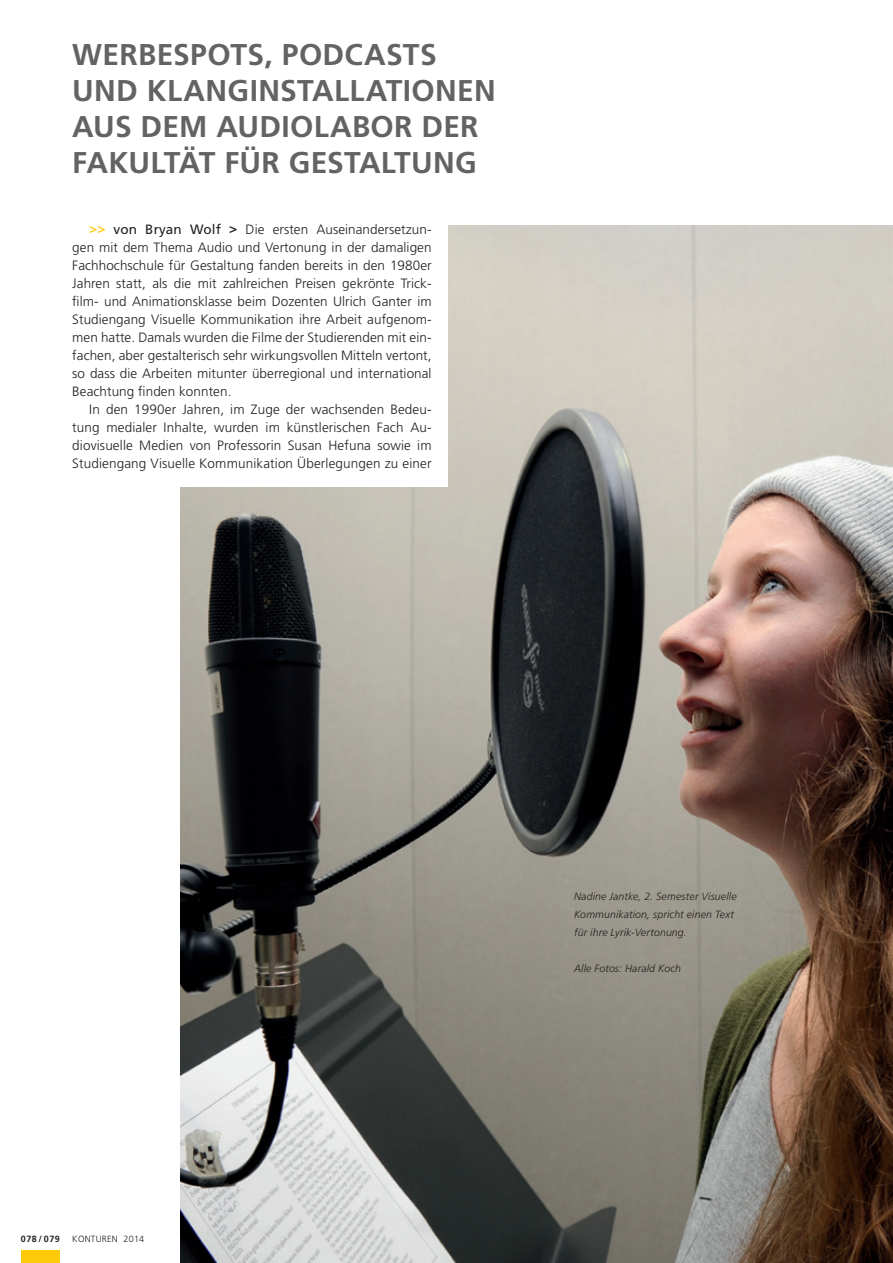
<style>
.page{position:relative;width:893px;height:1263px;background:#fff}
.page>*{position:absolute;margin:0;border:0;box-sizing:border-box;transform-origin:0 0}
.t1{font:700 30px "Frutiger LT";letter-spacing:.01em;color:#636366}
.t2{font:300 13.5px/18px "Frutiger LT";letter-spacing:.01em;color:#231f20;text-align:justify}
.t3{font:italic 300 10.5px/18px "Frutiger LT";letter-spacing:.015em;color:#231f20}
.t4{font:300 9px "Frutiger LT";letter-spacing:.025em;color:#231f20}
.t5{font:700 9px "Frutiger LT";letter-spacing:.05em;color:#231f20}
.s1{font-weight:700;color:#feca0a}
.s2{font-weight:400}
.s3{font-weight:700}
</style>
<div class="page">
<img style="left:181px;top:225px;width:712px;height:1038px">
<div style="left:72px;top:216px;width:376px;height:270px;background:#fff"></div>
<div style="left:21px;top:1250px;width:39px;height:13px;background:#feca0a"></div>
<h1 class="t1" style="left:72px;top:37px;width:121px">WERBESPO</h1>
<h1 class="t1" style="left:231px;top:37px;width:90px">TS, PODCAS</h1>
<h1 class="t1" style="left:403px;top:37px;width:32px">TS</h1>
<h1 class="t1" style="left:72px;top:73px;width:260px">UND KLANGINSTALLA</h1>
<h1 class="t1" style="left:386px;top:73px;width:112px">TIONEN</h1>
<h1 class="t1" style="left:72px;top:109px;width:21px">AUS</h1>
<h1 class="t1" style="left:141px;top:109px;width:171px">DEM AUDIOLABO</h1>
<h1 class="t1" style="left:394px;top:109px;width:86px">R DER</h1>
<h1 class="t1" style="left:72px;top:145px;width:35px">FAKUL</h1>
<h1 class="t1" style="left:164px;top:145px;width:315px">TÄT FÜ R GESTALTUNG</h1>
<p class="t2" style="left:72px;top:221px;width:361px;text-indent:17px"><span class="s1">&gt;&gt;</span> <span class="s2">von Bryan Wolf</span> <span class="s3">&gt;</span> Die ersten Auseinandersetzun&shy;gen mit dem Thema Audio und Vertonung in der damaligen Fachhochschule für Gestaltung fanden bereits in den 1980er Jahren statt, als die mit zahlreichen Preisen gekrönte Trick&shy;film- und Animationsklasse beim Dozenten Ulrich Ganter im Studiengang Visuelle Kommunikation ihre Arbeit aufgenom&shy;men hatte. Damals wurden die Filme der Studierenden mit ein&shy;fachen, aber gestalterisch sehr wirkungsvollen Mitteln vertont, so dass die Arbeiten mitunter überregional und international Beachtung finden konnten.</p>
<p class="t2" style="left:72px;top:400px;width:361px;text-indent:17px">In den 1990er Jahren, im Zuge der wachsenden Bedeu&shy;tung medialer Inhalte, wurden im künstlerischen Fach Au&shy;diovisuelle Medien von Professorin Susan Hefuna sowie im Studiengang Visuelle Kommunikation Überlegungen zu einer</p>
<p class="t5" style="left:21px;top:1234px;width:40px">078 / 079</p>
<p class="t4" style="left:72px;top:1234px;width:73px">KONTUREN 2014</p>
<p class="t3" style="left:574px;top:887px;width:164px">Nadine Jantke, 2. Semester Visuelle<br>Kommunikation, spricht einen Text für ihre Lyrik-Vertonung.</p>
<p class="t3" style="left:574px;top:959px;width:109px">Alle Fotos: Harald Koch</p>
</div>
